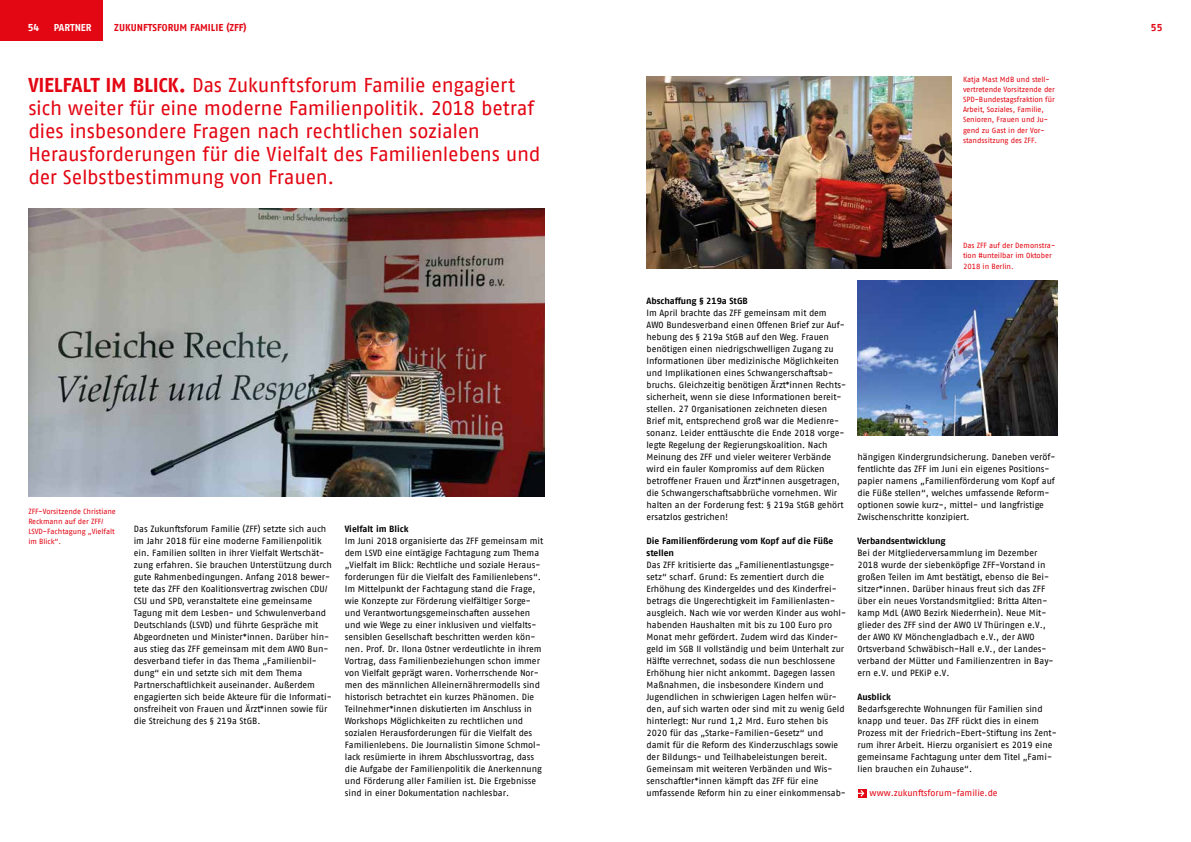
<style>
.page{position:relative;width:1191px;height:842px;background:#fff}
.page>*{position:absolute;margin:0;border:0;box-sizing:border-box;transform-origin:0 0}
.t1{font:20px/23px "AWO Fago Office";letter-spacing:-.015em;color:#e30613}
.t2{font:700 10px "AWO Fago Office";color:#e30613}
.t3{font:700 10px "AWO Fago Office";color:#fff}
.t4{font:9px/12px "AWO Fago Office";color:#000}
.t5{font:700 9px/12px "AWO Fago Office";color:#000}
.t6{font:9px "AWO Fago Office";letter-spacing:-.005em;color:#e30613}
.t7{font:7.5px/10.2px "AWO Fago Office";color:#e30613}
.s1{font-weight:700}
</style>
<div class="page">
<img style="left:28px;top:208px;width:516px;height:288px">
<div style="left:857px;top:789px;width:9px;height:9px;background:#e30613"></div>
<svg style="left:857px;top:790px;width:7px;height:7px"></svg>
<img style="left:646px;top:76px;width:305px;height:192px">
<img style="left:857px;top:280px;width:200px;height:156px">
<div style="left:0;top:0;width:103px;height:40px;background:#e30613"></div>
<p class="t3" style="left:28px;top:21px;width:13px">54</p>
<p class="t3" style="left:54px;top:21px;width:39px">PARTNER</p>
<p class="t2" style="left:114px;top:21px;width:134px">ZUKUNFTSFORUM FAMILIE (ZFF)</p>
<p class="t2" style="left:1150px;top:21px;width:13px">55</p>
<p class="t1" style="left:28px;top:74px;width:514px"><span class="s1">VIELFALT IM BLICK.</span> Das Zukunftsforum Familie engagiert sich weiter für eine moderne Familienpolitik. 2018 betraf dies insbesondere Fragen nach rechtlichen sozialen Herausforderungen für die Vielfalt des Familienlebens und der Selbstbestimmung von Frauen.</p>
<p class="t7" style="left:28px;top:506px;width:89px">ZFF-Vorsitzende Christiane<br>Reckmann auf der ZFF/<br>LSVD-Fachtagung „Vielfalt im Blick“.</p>
<p class="t4" style="left:134px;top:523px;width:199px">Das Zukunftsforum Familie (ZFF) setzte sich auch im Jahr 2018 für eine moderne Familienpolitik ein. Familien sollten in ihrer Vielfalt Wertschät&shy;zung erfahren. Sie brauchen Unterstützung durch gute Rahmenbedingungen. Anfang 2018 bewer&shy;tete das ZFF den Koalitionsvertrag zwischen CDU/ CSU und SPD, veranstaltete eine gemeinsame Tagung mit dem Lesben- und Schwulenverband Deutschlands (LSVD) und führte Gespräche mit Abgeordneten und Minister*innen. Darüber hin&shy;aus stieg das ZFF gemeinsam mit dem AWO Bun&shy;desverband tiefer in das Thema „Familienbil&shy;dung“ ein und setzte sich mit dem Thema Partnerschaftlichkeit auseinander. Außerdem engagierten sich beide Akteure für die Informati&shy;onsfreiheit von Frauen und Ärzt*innen sowie für die Streichung des § 219a StGB.</p>
<p class="t5" style="left:345px;top:523px;width:65px">Vielfalt im Blick</p>
<p class="t4" style="left:345px;top:535px;width:200px">Im Juni 2018 organisierte das ZFF gemeinsam mit dem LSVD eine eintägige Fachtagung zum Thema „Vielfalt im Blick: Rechtliche und soziale Heraus&shy;forderungen für die Vielfalt des Familienlebens“.<br>Im Mittelpunkt der Fachtagung stand die Frage, wie Konzepte zur Förderung vielfältiger Sorge&shy;und Verantwortungsgemeinschaften aussehen und wie Wege zu einer inklusiven und vielfalts&shy;sensiblen Gesellschaft beschritten werden kön&shy;nen. Prof. Dr. Ilona Ostner verdeutlichte in ihrem Vortrag, dass Familienbeziehungen schon immer von Vielfalt geprägt waren. Vorherrschende Nor&shy;men des männlichen Alleinernährermodells sind historisch betrachtet ein kurzes Phänomen. Die Teilnehmer*innen diskutierten im Anschluss in Workshops Möglichkeiten zu rechtlichen und sozialen Herausforderungen für die Vielfalt des Familienlebens. Die Journalistin Simone Schmol&shy;lack resümierte in ihrem Abschlussvortrag, dass die Aufgabe der Familienpolitik die Anerkennung und Förderung aller Familien ist. Die Ergebnisse sind in einer Dokumentation nachlesbar.</p>
<p class="t7" style="left:963px;top:74px;width:93px">Katja Mast MdB und stell&shy;vertretende Vorsitzende der<br>SPD-Bundestagsfraktion für<br>Arbeit, Soziales, Familie,<br>Senioren, Frauen und Ju&shy;gend zu Gast in der Vor&shy;standssitzung des ZFF.</p>
<p class="t5" style="left:646px;top:295px;width:103px">Abschaffung § 219a StGB</p>
<p class="t4" style="left:646px;top:307px;width:201px">Im April brachte das ZFF gemeinsam mit dem<br>AWO Bundesverband einen Offenen Brief zur Auf&shy;hebung des § 219a StGB auf den Weg. Frauen benötigen einen niedrigschwelligen Zugang zu Informationen über medizinische Möglichkeiten und Implikationen eines Schwangerschaftsab&shy;bruchs. Gleichzeitig benötigen Ärzt*innen Rechts&shy;sicherheit, wenn sie diese Informationen bereit&shy;stellen. 27 Organisationen zeichneten diesen Brief mit, entsprechend groß war die Medienre&shy;sonanz. Leider enttäuschte die Ende 2018 vorge&shy;legte Regelung der Regierungskoalition. Nach Meinung des ZFF und vieler weiterer Verbände wird ein fauler Kompromiss auf dem Rücken betroffener Frauen und Ärzt*innen ausgetragen, die Schwangerschaftsabbrüche vornehmen. Wir halten an der Forderung fest: § 219a StGB gehört ersatzlos gestrichen!</p>
<p class="t5" style="left:646px;top:535px;width:188px">Die Familienförderung vom Kopf auf die Füße stellen</p>
<p class="t4" style="left:646px;top:559px;width:201px">Das ZFF kritisierte das „Familienentlastungsge&shy;setz“ scharf. Grund: Es zementiert durch die Erhöhung des Kindergeldes und des Kinderfrei&shy;betrags die Ungerechtigkeit im Familienlasten&shy;ausgleich. Nach wie vor werden Kinder aus wohl&shy;habenden Haushalten mit bis zu 100 Euro pro Monat mehr gefördert. Zudem wird das Kinder&shy;geld im SGB II vollständig und beim Unterhalt zur Hälfte verrechnet, sodass die nun beschlossene Erhöhung hier nicht ankommt. Dagegen lassen Maßnahmen, die insbesondere Kindern und Jugendlichen in schwierigen Lagen helfen wür&shy;den, auf sich warten oder sind mit zu wenig Geld hinterlegt: Nur rund 1,2 Mrd. Euro stehen bis 2020 für das „Starke-Familien-Gesetz“ und damit für die Reform des Kinderzuschlags sowie der Bildungs- und Teilhabeleistungen bereit.<br>Gemeinsam mit weiteren Verbänden und Wis&shy;senschaftler*innen kämpft das ZFF für eine umfassende Reform hin zu einer einkommensab-</p>
<p class="t7" style="left:963px;top:240px;width:94px">Das ZFF auf der Demonstra&shy;tion #unteilbar im Oktober<br>2018 in Berlin.</p>
<p class="t4" style="left:857px;top:451px;width:199px">hängigen Kindergrundsicherung. Daneben veröf&shy;fentlichte das ZFF im Juni ein eigenes Positions&shy;papier namens „Familienförderung vom Kopf auf die Füße stellen“, welches umfassende Reform&shy;optionen sowie kurz-, mittel- und langfristige Zwischenschritte konzipiert.</p>
<p class="t5" style="left:857px;top:535px;width:90px">Verbandsentwicklung</p>
<p class="t4" style="left:857px;top:547px;width:198px">Bei der Mitgliederversammlung im Dezember 2018 wurde der siebenköpfige ZFF-Vorstand in großen Teilen im Amt bestätigt, ebenso die Bei&shy;sitzer*innen. Darüber hinaus freut sich das ZFF über ein neues Vorstandsmitglied: Britta Alten&shy;kamp MdL (AWO Bezirk Niederrhein). Neue Mit&shy;glieder des ZFF sind der AWO LV Thüringen e.V., der AWO KV Mönchengladbach e.V., der AWO Ortsverband Schwäbisch-Hall e.V., der Landes&shy;verband der Mütter und Familienzentren in Bay&shy;ern e.V. und PEKiP e.V.</p>
<p class="t5" style="left:857px;top:691px;width:35px">Ausblick</p>
<p class="t4" style="left:857px;top:703px;width:201px">Bedarfsgerechte Wohnungen für Familien sind knapp und teuer. Das ZFF rückt dies in einem Prozess mit der Friedrich-Ebert-Stiftung ins Zent&shy;rum ihrer Arbeit. Hierzu organisiert es 2019 eine gemeinsame Fachtagung unter dem Titel „Fami&shy;lien brauchen ein Zuhause“.</p>
<p class="t6" style="left:869px;top:788px;width:129px">www.zukunftsforum-familie.de</p>
</div>
